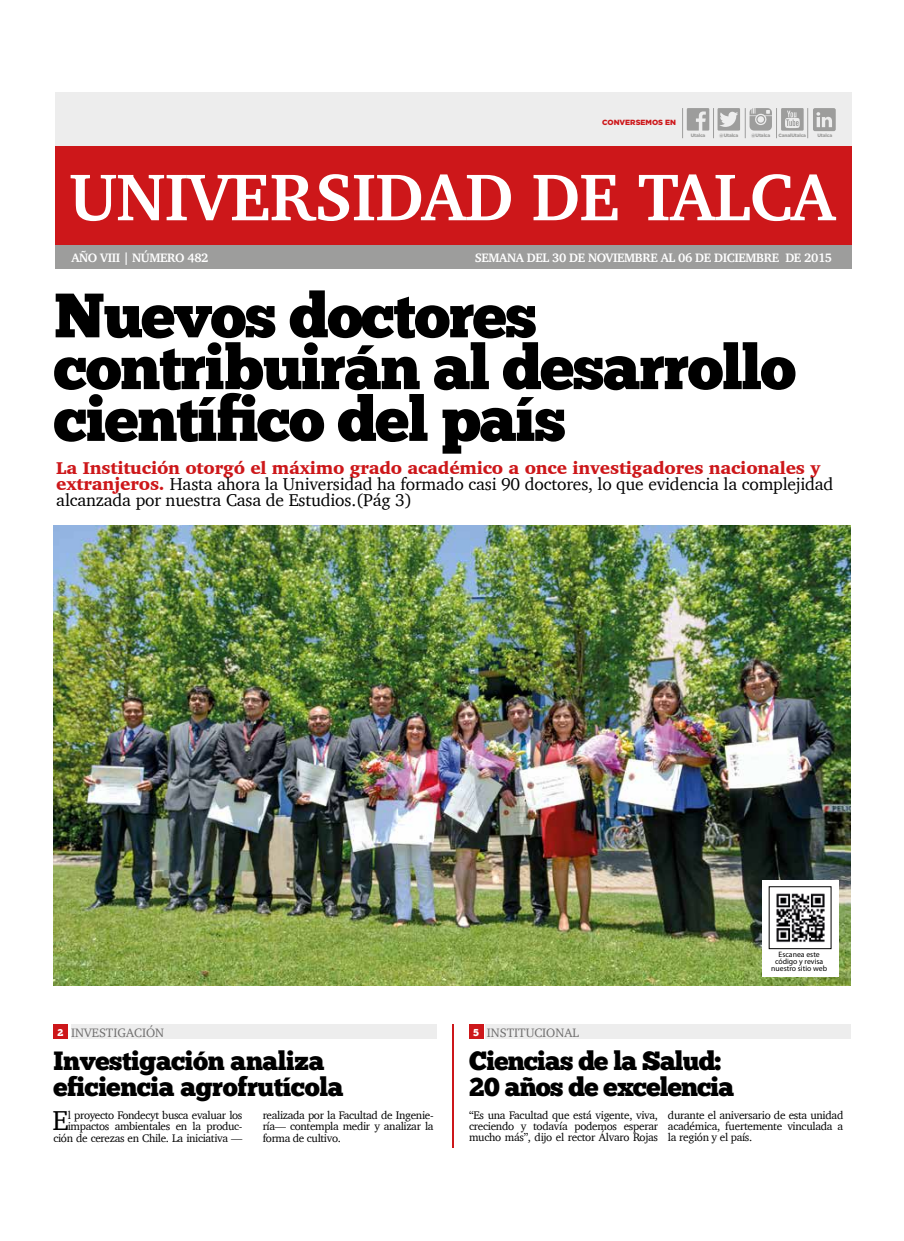
<style>
.page{position:relative;width:904px;height:1241px;background:#fff}
.page>*{position:absolute;margin:0;border:0;box-sizing:border-box;transform-origin:0 0}
.t1{font:700 67.5px "Charter";letter-spacing:-.01em;color:#fff}
.t2{font:62.5px/51.8px "Chunk Five Ex";letter-spacing:-.025em;color:#000}
.t3{font:28px "Charter";color:#000}
.t4{font:26.25px/26.2px "Chunk Five Ex";letter-spacing:-.015em;color:#000}
.t5{font:17.5px/16.2px "Charter";letter-spacing:-.01em;color:#000}
.t6{font:700 12.5px "Charter";letter-spacing:-.03em;color:#fff}
.t7{font:12.5px "Charter";color:#706f6f}
.t8{font:11.25px/11.2px "Charter";letter-spacing:-.03em;color:#000;text-align:justify}
.t9{font:7.75px/6.6px "Myriad Pro";color:#000;text-align:center}
.t10{font:900 7.5px "Gotham";color:#cd171a}
.t11{font:900 4.75px "Gotham";letter-spacing:-.03em;color:#9d9d9c}
.s1{font-weight:900;color:#cd171a}
.s2{font-family:"Chunk Five Ex";font-size:10px;color:#fff}
</style>
<div class="page">
<img style="left:53px;top:525px;width:797px;height:460px">
<div style="left:56px;top:246px;width:796px;height:23px;background:#9d9d9c"></div>
<div style="left:56px;top:93px;width:796px;height:125px;background:#ededed"></div>
<div style="left:56px;top:146px;width:796px;height:99px;background:#cd171a"></div>
<svg style="left:717px;top:108px;width:23px;height:23px"></svg>
<svg style="left:781px;top:108px;width:22px;height:23px"></svg>
<svg style="left:686px;top:108px;width:23px;height:23px"></svg>
<hr style="left:452px;top:1024px;width:2px;height:124px;background:#cd171a">
<div style="left:469px;top:1024px;width:15px;height:15px;background:#cd171a"></div>
<div style="left:484px;top:1024px;width:366px;height:15px;background:#ededed"></div>
<hr style="left:713px;top:108px;width:1px;height:30px;background:#9d9d9c">
<hr style="left:682px;top:108px;width:1px;height:30px;background:#9d9d9c">
<hr style="left:745px;top:108px;width:1px;height:30px;background:#9d9d9c">
<hr style="left:776px;top:108px;width:1px;height:30px;background:#9d9d9c">
<hr style="left:807px;top:108px;width:1px;height:30px;background:#9d9d9c">
<div style="left:762px;top:879px;width:76px;height:97px;background:#fff"></div>
<img style="left:776px;top:893px;width:49px;height:50px">
<svg style="left:749px;top:108px;width:23px;height:22px"></svg>
<svg style="left:813px;top:108px;width:22px;height:23px"></svg>
<div style="left:53px;top:1024px;width:15px;height:15px;background:#cd171a"></div>
<div style="left:71px;top:1024px;width:365px;height:15px;background:#ededed"></div>
<p class="t10" style="left:602px;top:117px;width:75px">CONVERSEMOS EN</p>
<p class="t11" style="left:690px;top:132px;width:16px">Utalca</p>
<p class="t11" style="left:719px;top:132px;width:21px">@Utalca</p>
<p class="t11" style="left:751px;top:132px;width:21px">@Utalca</p>
<p class="t11" style="left:778px;top:132px;width:29px">CanalUtalca</p>
<p class="t11" style="left:817px;top:132px;width:16px">Utalca</p>
<h1 class="t1" style="left:69px;top:139px;width:767px">UNIVERSIDAD DE TALCA</h1>
<p class="t6" style="left:71px;top:246px;width:139px">AÑO VIII | NÚMERO 482</p>
<p class="t6" style="left:475px;top:246px;width:359px">SEMANA DEL 30 DE NOVIEMBRE AL 06 DE DICIEMBRE DE 2015</p>
<h2 class="t2" style="left:54px;top:288px;width:743px">Nuevos doctores contribuirán al desarrollo científico del país</h2>
<h3 class="t5" style="left:56px;top:459px;width:778px"><span class="s1">La Institución otorgó el máximo grado académico a once investigadores nacionales y extranjeros.</span> Hasta ahora la Universidad ha formado casi 90 doctores, lo que evidencia la complejidad alcanzada por nuestra Casa de Estudios.(Pág 3)</h3>
<p class="t7" style="left:57px;top:1021px;width:108px"><span class="s2">2</span> INVESTIGACIÓN</p>
<h3 class="t4" style="left:53px;top:1046px;width:291px">Investigación analiza eficiencia agrofrutícola</h3>
<h3 class="t3" style="left:53px;top:1096px;width:18px">E</h3>
<p class="t8" style="left:53px;top:1109px;width:190px;text-align:right">l proyecto Fondecyt busca evaluar los impactos ambientales en la produc&shy;ción de cerezas en Chile. La iniciativa —</p>
<p class="t8" style="left:263px;top:1109px;width:172px">realizada por la Facultad de Ingenie&shy;ría— contempla medir y analizar la forma de cultivo.</p>
<p class="t7" style="left:473px;top:1021px;width:107px"><span class="s2">5</span> INSTITUCIONAL</p>
<p class="t9" style="left:771px;top:951px;width:57px">Escanea este código y revisa nuestro sitio web</p>
<h3 class="t4" style="left:469px;top:1046px;width:266px">Ciencias de la Salud:<br>20 años de excelencia</h3>
<p class="t8" style="left:469px;top:1109px;width:190px">“Es una Facultad que está vigente, viva, creciendo y todavía podemos esperar mucho más”, dijo el rector Álvaro Rojas</p>
<p class="t8" style="left:668px;top:1109px;width:177px">durante el aniversario de esta unidad académica, fuertemente vinculada a la región y el país.</p>
</div>
